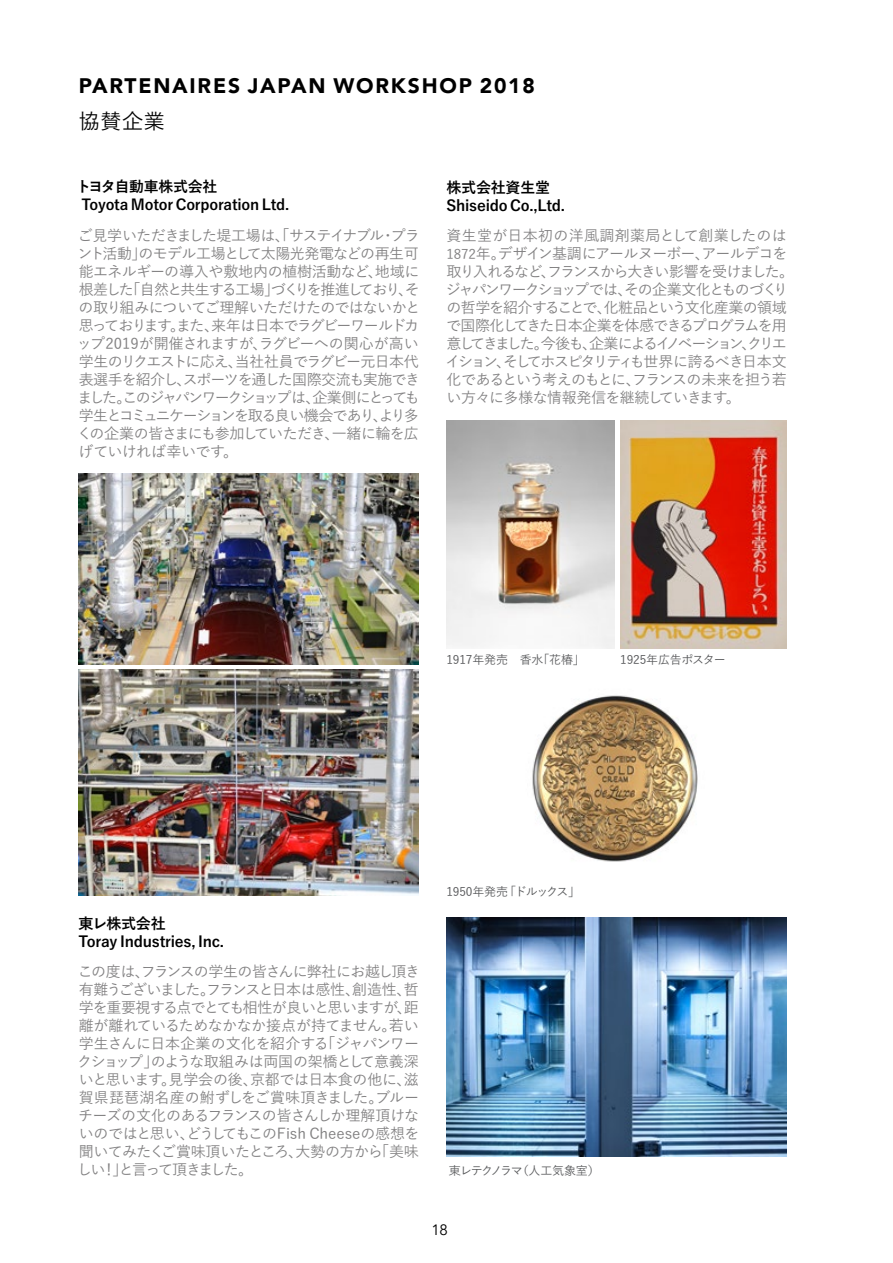
<style>
.page{position:relative;width:893px;height:1263px;background:#fff}
.page>*{position:absolute;margin:0;border:0;box-sizing:border-box;transform-origin:0 0}
.t1{font:900 21px "Avenir";letter-spacing:.085em;color:#000}
.t2{font:500 21px "Yu Go";color:#000}
.t3{font:500 15px/18px "Yu Go";letter-spacing:-.065em;color:#828182;text-align:justify}
.t4{font:700 15px/18px "Yu Go";letter-spacing:-.015em;color:#000}
.t5{font:15px "Avenir";color:#000}
.t6{font:700 14.85px/17.9px "Yu Go";letter-spacing:-.015em;color:#000}
.t7{font:500 12px "Yu Go";letter-spacing:-.015em;color:#58595b}
.t8{font:500 12px "Yu Go";letter-spacing:-.075em;color:#58595b}
.s1{font-size:13.5px}
</style>
<div class="page">
<img style="left:79px;top:473px;width:340px;height:191px">
<img style="left:446px;top:420px;width:169px;height:229px">
<img style="left:620px;top:420px;width:167px;height:229px">
<img style="left:446px;top:917px;width:341px;height:239px">
<img style="left:79px;top:669px;width:340px;height:227px">
<img style="left:532px;top:695px;width:166px;height:167px">
<h1 class="t1" style="left:79px;top:68px;width:458px">PARTENAIRES JAPAN WORKSHOP 2018</h1>
<h1 class="t2" style="left:79px;top:102px;width:88px">協賛企業</h1>
<p class="t6" style="left:81px;top:178px;width:209px;text-indent:-5px">トヨタ自動車株式会社<br>Toyota Motor Corporation Ltd.</p>
<p class="t4" style="left:446px;top:178px;width:120px">株式会社資生堂<br>Shiseido Co.,Ltd.</p>
<p class="t3" style="left:77px;top:225px;width:345px">ご見学いただきました堤工場は、「サステイナブル・プラント活動」のモデル工場として太陽光発電などの再生可能エネルギーの導入や敷地内の植樹活動など、地域に根差した「自然と共生する工場」づくりを推進しており、その取り組みについてご理解いただけたのではないかと思っております。また、来年は日本でラグビーワールドカップ2019が開催されますが、ラグビーへの関心が高い学生のリクエストに応え、当社社員でラグビー元日本代表選手を紹介し、スポーツを通した国際交流も実施できました。このジャパンワークショップは、企業側にとっても学生とコミュニケーションを取る良い機会であり、より多くの企業の皆さまにも参加していただき、一緒に輪を広げていければ幸いです。</p>
<p class="t3" style="left:445px;top:225px;width:350px;text-align:left">資生堂が日本初の洋風調剤薬局として創業したのは<br><span class="s1">1872</span>年。デザイン基調にアールヌーボー、アールデコを取り入れるなど、フランスから大きい影響を受けました。ジャパンワークショップでは、その企業文化とものづくりの哲学を紹介することで、化粧品という文化産業の領域で国際化してきた日本企業を体感できるプログラムを用意してきました。今後も、企業によるイノベーション、クリエイション、そしてホスピタリティも世界に誇るべき日本文化であるという考えのもとに、フランスの未来を担う若い方々に多様な情報発信を継続していきます。</p>
<p class="t7" style="left:446px;top:649px;width:140px">1917年発売　香水「花椿」</p>
<p class="t7" style="left:620px;top:649px;width:107px">1925年広告ポスター</p>
<p class="t4" style="left:79px;top:915px;width:147px">東レ株式会社<br>Toray Industries, Inc.</p>
<p class="t3" style="left:77px;top:960px;width:344px">この度は、フランスの学生の皆さんに弊社にお越し頂き有難うございました。フランスと日本は感性、創造性、哲学を重要視する点でとても相性が良いと思いますが、距離が離れているためなかなか接点が持てません。若い学生さんに日本企業の文化を紹介する「ジャパンワークショップ」のような取組みは両国の架橋として意義深いと思います。見学会の後、京都では日本食の他に、滋賀県琵琶湖名産の鮒ずしをご賞味頂きました。ブルーチーズの文化のあるフランスの皆さんしか理解頂けないのではと思い、どうしてもこのFish Cheeseの感想を聞いてみたくご賞味頂いたところ、大勢の方から「美味しい！」と言って頂きました。</p>
<p class="t7" style="left:446px;top:880px;width:135px">1950年発売 「ドルックス」</p>
<p class="t8" style="left:449px;top:1159px;width:152px">東レテクノラマ（人工気象室）</p>
<p class="t5" style="left:431px;top:1221px;width:18px">18</p>
</div>
